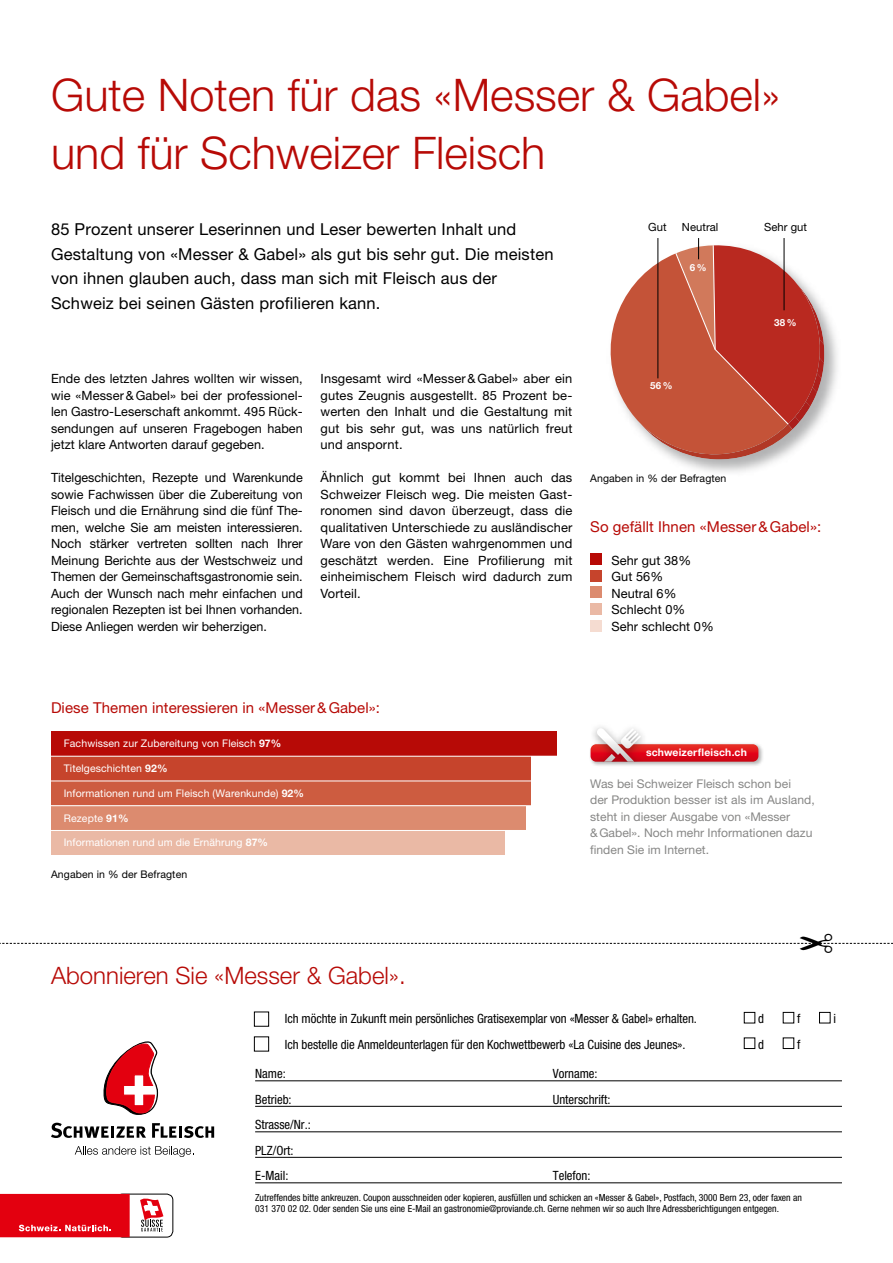
<style>
.page{position:relative;width:893px;height:1263px;background:#fff}
.page>*{position:absolute;margin:0;border:0;box-sizing:border-box;transform-origin:0 0}
.t1{font:300 45px/57.8px "Helvetica Neue LT Std";color:#b70a06}
.t2{font:300 24px "Helvetica Neue LT Std";color:#b70a06}
.t3{font:16.5px/24.8px "Helvetica Neue LT Std";letter-spacing:.01em;color:#000}
.t4{font:15px "Helvetica Neue LT Std";letter-spacing:.005em;color:#b70a06}
.t5{font:12.75px/16.5px "Helvetica Neue LT Std";letter-spacing:.005em;color:#000;text-align:justify}
.t6{font:condensed 12.75px/25.5px "Helvetica Neue LT Std";letter-spacing:-.005em;color:#000}
.t7{font:12px/16.5px "Helvetica Neue LT Std";color:#878786}
.t8{font:11.25px "Helvetica Neue LT Std";letter-spacing:.005em;color:#000}
.t9{font:10.5px "Helvetica Neue LT Std";letter-spacing:.01em;color:#fff}
.t10{font:10.5px "Helvetica Neue LT Std";letter-spacing:.01em;color:#000}
.t11{font:700 10.35px "Helvetica Neue";letter-spacing:.02em;color:#fff}
.t12{font:condensed 9.75px/11.2px "Helvetica Neue LT Std";color:#000}
.t13{font:700 9.75px "Helvetica Neue LT Std";color:#fff}
.s1{font-weight:700}
</style>
<div class="page">
<div style="left:254px;top:1012px;width:15px;height:14px;border:1px solid #000"></div>
<div style="left:254px;top:1036px;width:15px;height:15px;border:1px solid #000"></div>
<div style="left:744px;top:1012px;width:11px;height:11px;border:1px solid #000"></div>
<div style="left:783px;top:1012px;width:11px;height:11px;border:1px solid #000"></div>
<div style="left:819px;top:1012px;width:11px;height:11px;border:1px solid #000"></div>
<div style="left:744px;top:1037px;width:11px;height:12px;border:1px solid #000"></div>
<div style="left:783px;top:1037px;width:11px;height:12px;border:1px solid #000"></div>
<hr style="left:255px;top:1080px;width:587px;height:1px;background:#000">
<hr style="left:255px;top:1106px;width:587px;height:1px;background:#000">
<hr style="left:255px;top:1131px;width:587px;height:1px;background:#000">
<hr style="left:255px;top:1157px;width:587px;height:1px;background:#000">
<hr style="left:255px;top:1182px;width:587px;height:1px;background:#000">
<div style="left:116px;top:1194px;width:57px;height:43px;border:1px solid #000;border-radius:6px"></div>
<div style="left:0;top:1194px;width:130px;height:43px;background:#e3000f"></div>
<svg style="left:19px;top:1225px;width:92px;height:6px"></svg>
<svg style="left:140px;top:1198px;width:23px;height:33px"></svg>
<svg style="left:51px;top:1123px;width:95px;height:15px"></svg>
<svg style="left:152px;top:1123px;width:62px;height:15px"></svg>
<svg style="left:75px;top:1146px;width:119px;height:11px"></svg>
<svg style="left:103px;top:1042px;width:55px;height:72px"></svg>
<img style="left:610px;top:310px;width:228px;height:162px">
<div style="left:51px;top:731px;width:506px;height:25px;background:#b70a06"></div>
<div style="left:51px;top:781px;width:480px;height:24px;background:#cd5c40"></div>
<div style="left:51px;top:756px;width:480px;height:25px;background:#c6442c"></div>
<div style="left:51px;top:805px;width:474px;height:25px;background:#dc8b6f"></div>
<div style="left:51px;top:830px;width:454px;height:25px;background:#eab9a5"></div>
<hr style="left:49px;top:756px;width:512px;height:1px;background:#fff">
<hr style="left:49px;top:781px;width:512px;height:1px;background:#fff">
<hr style="left:49px;top:805px;width:512px;height:1px;background:#fff">
<hr style="left:49px;top:830px;width:512px;height:1px;background:#fff">
<div style="left:590px;top:553px;width:12px;height:12px;background:#b70a06"></div>
<div style="left:590px;top:570px;width:12px;height:11px;background:#c6442c"></div>
<div style="left:590px;top:586px;width:12px;height:12px;background:#dc8b6f"></div>
<div style="left:590px;top:603px;width:12px;height:11px;background:#eab9a5"></div>
<div style="left:590px;top:620px;width:12px;height:11px;background:#f5dcd1"></div>
<svg style="left:611px;top:238px;width:213px;height:221px"></svg>
<hr style="left:658px;top:238px;width:1px;height:140px;background:#000">
<hr style="left:784px;top:238px;width:1px;height:72px;background:#000">
<img style="left:590px;top:745px;width:173px;height:21px">
<svg style="left:591px;top:728px;width:167px;height:34px"></svg>
<svg style="left:0;top:942px;width:893px;height:2px"></svg>
<h1 class="t1" style="left:51px;top:65px;width:731px">Gute Noten für das «Messer &amp; Gabel» und für Schweizer Fleisch</h1>
<p class="t3" style="left:51px;top:216px;width:504px">85 Prozent unserer Leserinnen und Leser bewerten Inhalt und Gestaltung von «Messer &amp; Gabel» als gut bis sehr gut. Die meisten von ihnen glauben auch, dass man sich mit Fleisch aus der Schweiz bei seinen Gästen profilieren kann.</p>
<p class="t8" style="left:648px;top:220px;width:20px">Gut</p>
<p class="t8" style="left:682px;top:220px;width:38px">Neutral</p>
<p class="t8" style="left:764px;top:220px;width:45px">Sehr gut</p>
<p class="t13" style="left:690px;top:262px;width:18px">6%</p>
<p class="t13" style="left:774px;top:316px;width:24px">38%</p>
<p class="t5" style="left:51px;top:370px;width:253px">Ende des letzten Jahres wollten wir wissen, wie «Messer&amp;Gabel» bei der professionel&shy;len Gastro-Leserschaft ankommt. 495 Rück&shy;sendungen auf unseren Fragebogen haben jetzt klare Antworten darauf gegeben.</p>
<p class="t5" style="left:51px;top:469px;width:253px">Titelgeschichten, Rezepte und Warenkunde sowie Fachwissen über die Zubereitung von Fleisch und die Ernährung sind die fünf The&shy;men, welche Sie am meisten interessieren.<br>Noch stärker vertreten sollten nach Ihrer Meinung Berichte aus der Westschweiz und Themen der Gemeinschaftsgastronomie sein.<br>Auch der Wunsch nach mehr einfachen und regionalen Rezepten ist bei Ihnen vorhanden.<br>Diese Anliegen werden wir beherzigen.</p>
<p class="t5" style="left:321px;top:370px;width:253px">Insgesamt wird «Messer&amp;Gabel» aber ein gutes Zeugnis ausgestellt. 85 Prozent be&shy;werten den Inhalt und die Gestaltung mit gut bis sehr gut, was uns natürlich freut und anspornt.</p>
<p class="t5" style="left:321px;top:469px;width:253px">Ähnlich gut kommt bei Ihnen auch das Schweizer Fleisch weg. Die meisten Gast&shy;ronomen sind davon überzeugt, dass die qualitativen Unterschiede zu ausländischer Ware von den Gästen wahrgenommen und geschätzt werden. Eine Profilierung mit einheimischem Fleisch wird dadurch zum Vorteil.</p>
<p class="t13" style="left:650px;top:380px;width:24px">56%</p>
<p class="t10" style="left:590px;top:472px;width:138px">Angaben in % der Befragten</p>
<p class="t4" style="left:590px;top:518px;width:232px">So gefällt Ihnen «Messer&amp;Gabel»:</p>
<p class="t5" style="left:611px;top:552px;width:104px;text-align:left">Sehr gut 38%<br>Gut 56%<br>Neutral 6%<br>Schlecht 0%<br>Sehr schlecht 0%</p>
<p class="t4" style="left:51px;top:699px;width:330px">Diese Themen interessieren in «Messer&amp;Gabel»:</p>
<p class="t9" style="left:64px;top:737px;width:219px">Fachwissen zur Zubereitung von Fleisch <span class="s1">97%</span></p>
<p class="t9" style="left:64px;top:787px;width:242px">Informationen rund um Fleisch (Warenkunde) <span class="s1">92%</span></p>
<p class="t9" style="left:64px;top:762px;width:105px">Titelgeschichten <span class="s1">92%</span></p>
<p class="t9" style="left:64px;top:812px;width:66px">Rezepte <span class="s1">91%</span></p>
<p class="t9" style="left:64px;top:836px;width:206px">Informationen rund um die Ernährung <span class="s1">87%</span></p>
<p class="t10" style="left:51px;top:868px;width:138px">Angaben in % der Befragten</p>
<p class="t11" style="left:646px;top:745px;width:102px">schweizerfleisch.ch</p>
<p class="t7" style="left:590px;top:775px;width:226px">Was bei Schweizer Fleisch schon bei<br>der Produktion besser ist als im Ausland, steht in dieser Ausgabe von «Messer &amp;Gabel». Noch mehr Informationen dazu finden Sie im Internet.</p>
<h2 class="t2" style="left:51px;top:960px;width:356px">Abonnieren Sie «Messer &amp; Gabel».</h2>
<p class="t6" style="left:285px;top:1006px;width:414px">Ich möchte in Zukunft mein persönliches Gratisexemplar von «Messer &amp; Gabel» erhalten.</p>
<p class="t6" style="left:758px;top:1006px;width:7px">d</p>
<p class="t6" style="left:797px;top:1006px;width:5px">f</p>
<p class="t6" style="left:833px;top:1006px;width:4px">i</p>
<p class="t6" style="left:285px;top:1031px;width:402px">Ich bestelle die Anmeldeunterlagen für den Kochwettbewerb «La Cuisine des Jeunes».</p>
<p class="t6" style="left:758px;top:1031px;width:7px">d</p>
<p class="t6" style="left:797px;top:1031px;width:5px">f</p>
<p class="t6" style="left:255px;top:1061px;width:32px">Name:</p>
<p class="t6" style="left:553px;top:1061px;width:46px">Vorname:</p>
<p class="t6" style="left:255px;top:1086px;width:38px">Betrieb:</p>
<p class="t6" style="left:553px;top:1086px;width:59px">Unterschrift:</p>
<p class="t6" style="left:255px;top:1112px;width:57px">Strasse/Nr.:<br>PLZ/Ort:<br>E-Mail:</p>
<p class="t6" style="left:553px;top:1163px;width:39px">Telefon:</p>
<p class="t12" style="left:255px;top:1192px;width:548px">Zutreffendes bitte ankreuzen. Coupon ausschneiden oder kopieren, ausfüllen und schicken an «Messer &amp; Gabel», Postfach, 3000 Bern 23, oder faxen an<br>031 370 02 02. Oder senden Sie uns eine E-Mail an gastronomie@proviande.ch. Gerne nehmen wir so auch Ihre Adressberichtigungen entgegen.</p>
</div>
